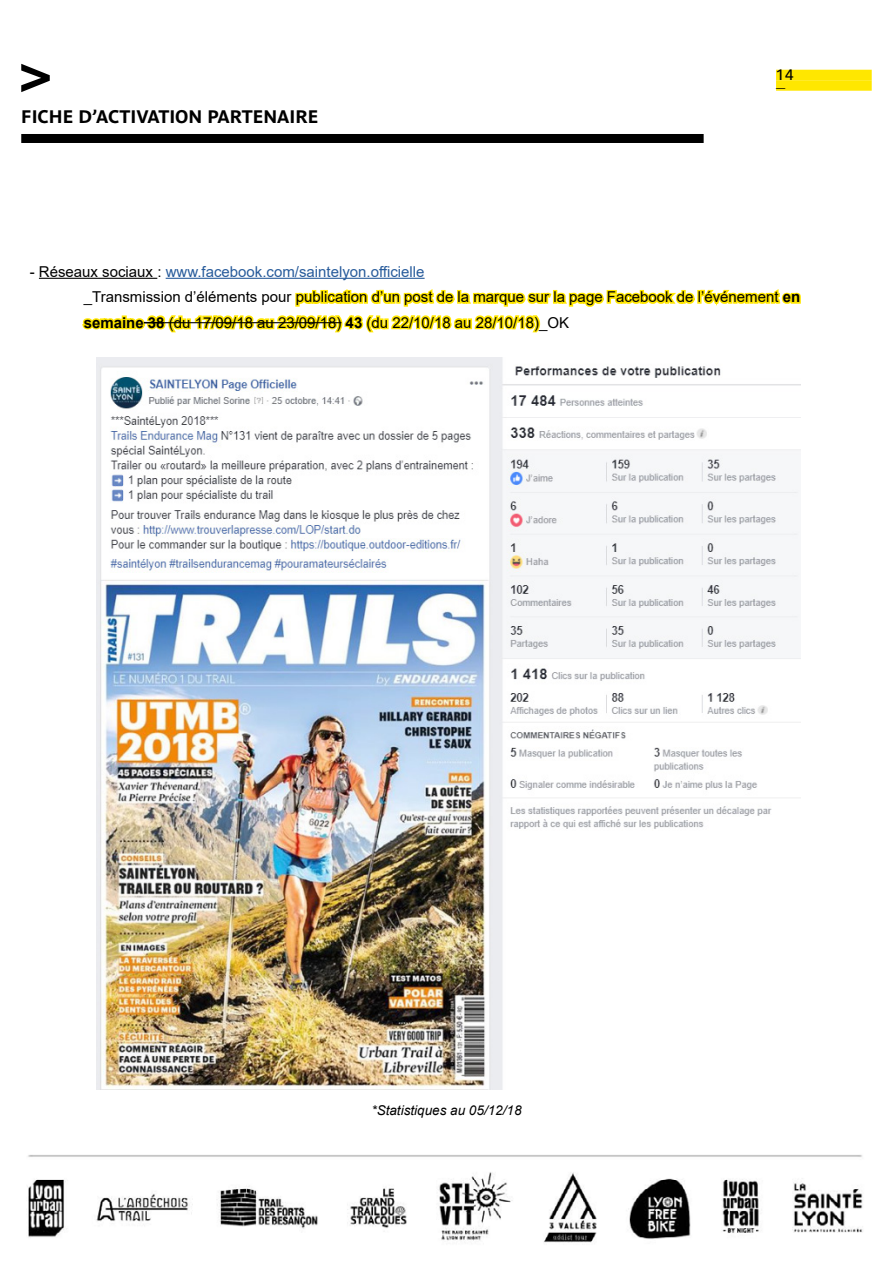
<style>
.page{position:relative;width:893px;height:1263px;background:#fff}
.page>*{position:absolute;margin:0;border:0;box-sizing:border-box;transform-origin:0 0}
.t1{font:700 18px "Parisine Pro";color:#000}
.t2{font:15px/25.5px "Arial";color:#000}
.t3{font:15px "Parisine Pro";color:#000}
.t4{font:italic 13.5px "Arial";color:#000}
.t5{font:9px "Parisine Pro";color:#000}
.s1{color:#275b9b}
.s2{font-weight:700}
</style>
<div class="page">
<div style="left:776px;top:70px;width:96px;height:10px;background:#ffe700"></div>
<div style="left:776px;top:80px;width:96px;height:11px;background:#ffe700"></div>
<div style="left:21px;top:134px;width:683px;height:9px;background:#000"></div>
<svg style="left:21px;top:64px;width:29px;height:28px"></svg>
<img style="left:27px;top:1155px;width:836px;height:88px">
<img style="left:96px;top:357px;width:705px;height:732px">
<hr style="left:39px;top:278px;width:118px;height:1px;background:#000">
<svg style="left:80px;top:277px;width:721px;height:56px"></svg>
<p class="t1" style="left:21px;top:103px;width:299px">FICHE D’ACTIVATION PARTENAIRE</p>
<p class="t3" style="left:776px;top:64px;width:19px">14</p>
<p class="t5" style="left:776px;top:81px;width:11px">—</p>
<p class="t2" style="left:84px;top:259px;width:718px;text-indent:-54px">- Réseaux sociaux : <span class="s1">www.facebook.com/saintelyon.officielle<br></span>_Transmission d’éléments pour publication d’un post de la marque sur la page Facebook de l’événement <span class="s2">en semaine 38</span> (du 17/09/18 au 23/09/18) <span class="s2">43</span> (du 22/10/18 au 28/10/18)_OK</p>
<p class="t4" style="left:371px;top:1102px;width:152px">*Statistiques au 05/12/18</p>
</div>
